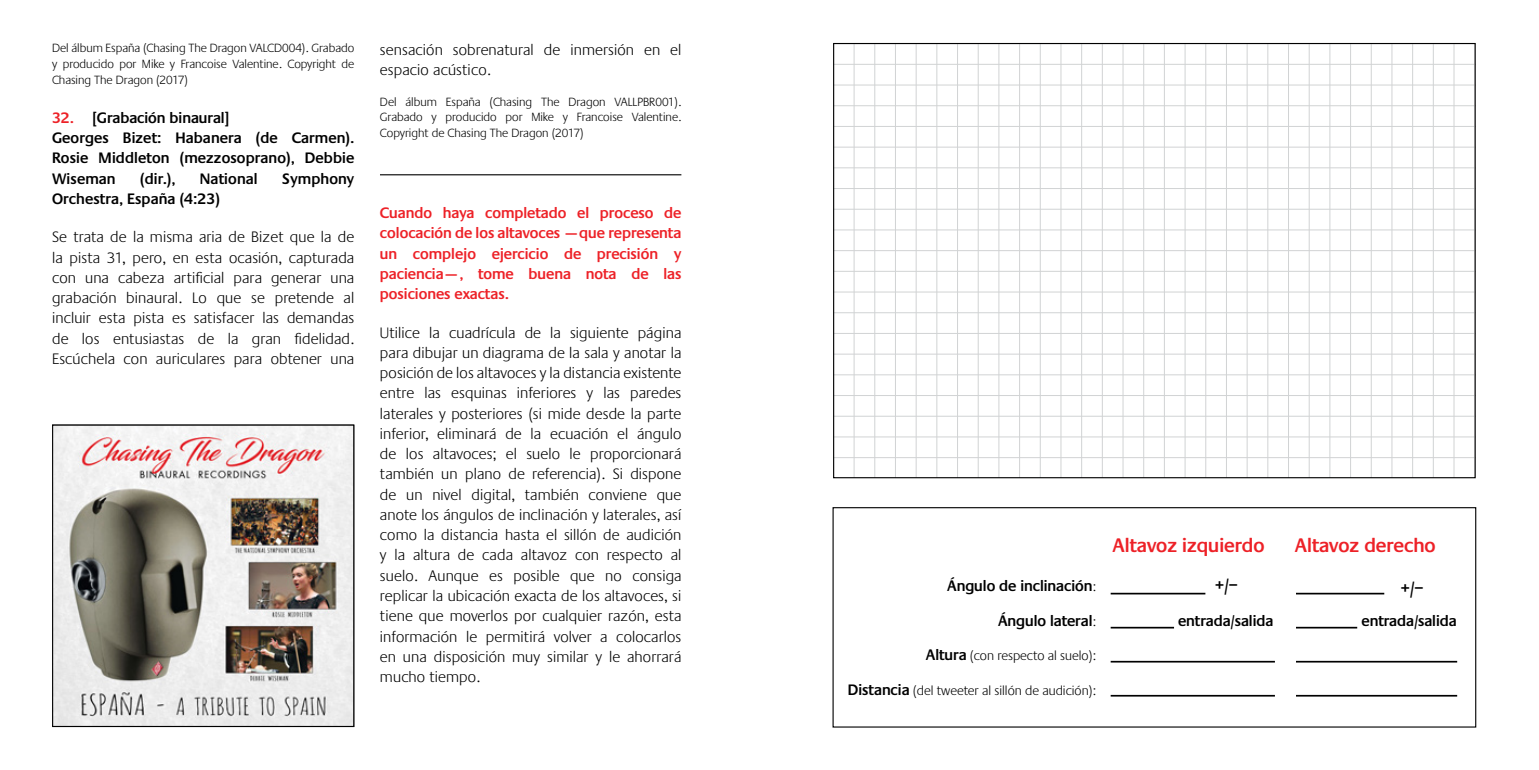
<style>
.page{position:relative;width:1539px;height:770px;background:#fff}
.page>*{position:absolute;margin:0;border:0;box-sizing:border-box;transform-origin:0 0}
.t1{font:600 20.25px "Praxis";color:#ed2127}
.t2{font:600 18px "Praxis";color:#000}
.t3{font:300 15.75px/20.2px "Praxis";letter-spacing:.01em;color:#000;text-align:justify}
.t4{font:600 15.75px/20.2px "Praxis";color:#000;text-align:justify}
.t5{font:600 15.75px/20.2px "Praxis";color:#ed2127;text-align:justify}
.t6{font:300 13.5px "Praxis";color:#000}
.t7{font:300 12.38px/15.8px "Praxis";color:#000;text-align:justify}
.s1{color:#ed2127}
.s2{font-weight:300;font-size:13.5px}
.s3{font-weight:600;font-size:15.75px}
</style>
<div class="page">
<hr style="left:834px;top:84px;width:641px;height:1px;background:#d1d3d4">
<hr style="left:834px;top:126px;width:641px;height:1px;background:#d1d3d4">
<hr style="left:834px;top:209px;width:641px;height:1px;background:#d1d3d4">
<hr style="left:834px;top:167px;width:641px;height:1px;background:#d1d3d4">
<hr style="left:834px;top:250px;width:641px;height:1px;background:#d1d3d4">
<hr style="left:834px;top:291px;width:641px;height:1px;background:#d1d3d4">
<hr style="left:834px;top:374px;width:641px;height:1px;background:#d1d3d4">
<hr style="left:834px;top:333px;width:641px;height:1px;background:#d1d3d4">
<hr style="left:834px;top:415px;width:641px;height:1px;background:#d1d3d4">
<hr style="left:834px;top:457px;width:641px;height:1px;background:#d1d3d4">
<hr style="left:834px;top:64px;width:641px;height:1px;background:#d1d3d4">
<hr style="left:834px;top:105px;width:641px;height:1px;background:#d1d3d4">
<hr style="left:834px;top:188px;width:641px;height:1px;background:#d1d3d4">
<hr style="left:834px;top:147px;width:641px;height:1px;background:#d1d3d4">
<hr style="left:834px;top:229px;width:641px;height:1px;background:#d1d3d4">
<hr style="left:834px;top:271px;width:641px;height:1px;background:#d1d3d4">
<hr style="left:834px;top:353px;width:641px;height:1px;background:#d1d3d4">
<hr style="left:834px;top:312px;width:641px;height:1px;background:#d1d3d4">
<hr style="left:834px;top:395px;width:641px;height:1px;background:#d1d3d4">
<hr style="left:834px;top:436px;width:641px;height:1px;background:#d1d3d4">
<hr style="left:834px;top:478px;width:641px;height:1px;background:#d1d3d4">
<hr style="left:854px;top:43px;width:1px;height:434px;background:#d1d3d4">
<hr style="left:895px;top:43px;width:1px;height:434px;background:#d1d3d4">
<hr style="left:936px;top:43px;width:1px;height:434px;background:#d1d3d4">
<hr style="left:1019px;top:43px;width:1px;height:434px;background:#d1d3d4">
<hr style="left:978px;top:43px;width:1px;height:434px;background:#d1d3d4">
<hr style="left:1060px;top:43px;width:1px;height:434px;background:#d1d3d4">
<hr style="left:1102px;top:43px;width:1px;height:434px;background:#d1d3d4">
<hr style="left:1185px;top:43px;width:1px;height:434px;background:#d1d3d4">
<hr style="left:1143px;top:43px;width:1px;height:434px;background:#d1d3d4">
<hr style="left:1226px;top:43px;width:1px;height:434px;background:#d1d3d4">
<hr style="left:1267px;top:43px;width:1px;height:434px;background:#d1d3d4">
<hr style="left:1350px;top:43px;width:1px;height:434px;background:#d1d3d4">
<hr style="left:1309px;top:43px;width:1px;height:434px;background:#d1d3d4">
<hr style="left:1391px;top:43px;width:1px;height:434px;background:#d1d3d4">
<hr style="left:1433px;top:43px;width:1px;height:434px;background:#d1d3d4">
<hr style="left:874px;top:43px;width:1px;height:434px;background:#d1d3d4">
<hr style="left:916px;top:43px;width:1px;height:434px;background:#d1d3d4">
<hr style="left:998px;top:43px;width:1px;height:434px;background:#d1d3d4">
<hr style="left:957px;top:43px;width:1px;height:434px;background:#d1d3d4">
<hr style="left:1040px;top:43px;width:1px;height:434px;background:#d1d3d4">
<hr style="left:1081px;top:43px;width:1px;height:434px;background:#d1d3d4">
<hr style="left:1164px;top:43px;width:1px;height:434px;background:#d1d3d4">
<hr style="left:1123px;top:43px;width:1px;height:434px;background:#d1d3d4">
<hr style="left:1205px;top:43px;width:1px;height:434px;background:#d1d3d4">
<hr style="left:1247px;top:43px;width:1px;height:434px;background:#d1d3d4">
<hr style="left:1329px;top:43px;width:1px;height:434px;background:#d1d3d4">
<hr style="left:1288px;top:43px;width:1px;height:434px;background:#d1d3d4">
<hr style="left:1371px;top:43px;width:1px;height:434px;background:#d1d3d4">
<hr style="left:1412px;top:43px;width:1px;height:434px;background:#d1d3d4">
<hr style="left:1454px;top:43px;width:1px;height:434px;background:#d1d3d4">
<hr style="left:380px;top:174px;width:301px;height:1px;background:#000">
<hr style="left:1296px;top:592px;width:88px;height:2px;background:#000">
<hr style="left:1296px;top:626px;width:61px;height:2px;background:#000">
<hr style="left:1111px;top:660px;width:164px;height:2px;background:#000">
<hr style="left:1296px;top:660px;width:161px;height:2px;background:#000">
<hr style="left:1111px;top:694px;width:164px;height:2px;background:#000">
<hr style="left:1296px;top:694px;width:161px;height:2px;background:#000">
<div style="left:833px;top:507px;width:643px;height:220px;border:1px solid #000"></div>
<hr style="left:1111px;top:592px;width:94px;height:2px;background:#000">
<hr style="left:1111px;top:626px;width:63px;height:2px;background:#000">
<img style="left:54px;top:426px;width:298px;height:299px">
<div style="left:52px;top:424px;width:302px;height:303px;border:1px solid #000"></div>
<p class="t7" style="left:52px;top:41px;width:304px">Del álbum España (Chasing The Dragon VALCD004). Grabado y producido por Mike y Francoise Valentine. Copyright de Chasing The Dragon (2017)</p>
<p class="t4" style="left:52px;top:108px;width:179px"><span class="s1">32.</span> [Grabación binaural]</p>
<p class="t4" style="left:52px;top:128px;width:304px">Georges Bizet: Habanera (de Carmen).<br>Rosie Middleton (mezzosoprano), Debbie Wiseman</p>
<p class="t4" style="left:140px;top:168px;width:37px">(dir.),</p>
<p class="t4" style="left:200px;top:168px;width:59px">National</p>
<p class="t4" style="left:282px;top:168px;width:74px">Symphony</p>
<p class="t4" style="left:52px;top:189px;width:169px">Orchestra, España (4:23)</p>
<p class="t3" style="left:52px;top:227px;width:304px">Se trata de la misma aria de Bizet que la de la pista 31, pero, en esta ocasión, capturada con una cabeza artificial para generar una grabación binaural. Lo que se pretende al incluir esta pista es satisfacer las demandas de los entusiastas de la gran fidelidad.<br>Escúchela con auriculares para obtener una</p>
<p class="t3" style="left:380px;top:40px;width:303px">sensación sobrenatural de inmersión en el espacio acústico.</p>
<p class="t7" style="left:380px;top:94px;width:303px">Del álbum España (Chasing The Dragon VALLPBR001).<br>Grabado y producido por Mike y Francoise Valentine.<br>Copyright de Chasing The Dragon (2017)</p>
<p class="t5" style="left:380px;top:203px;width:303px">Cuando haya completado el proceso de colocación de los altavoces —que representa un complejo ejercicio de precisión y paciencia—, tome buena nota de las posiciones exactas.</p>
<p class="t3" style="left:380px;top:322px;width:303px">Utilice la cuadrícula de la siguiente página para dibujar un diagrama de la sala y anotar la posición de los altavoces y la distancia existente entre las esquinas inferiores y las paredes laterales y posteriores (si mide desde la parte inferior, eliminará de la ecuación el ángulo de los altavoces; el suelo le proporcionará también un plano de referencia). Si dispone de un nivel digital, también conviene que anote los ángulos de inclinación y laterales, así como la distancia hasta el sillón de audición y la altura de cada altavoz con respecto al suelo. Aunque es posible que no consiga replicar la ubicación exacta de los altavoces, si tiene que moverlos por cualquier razón, esta información le permitirá volver a colocarlos en una disposición muy similar y le ahorrará mucho tiempo.</p>
<p class="t4" style="left:947px;top:576px;width:150px">Ángulo de inclinación<span class="s2">:</span></p>
<p class="t4" style="left:998px;top:610px;width:100px">Ángulo lateral<span class="s2">:</span></p>
<p class="t6" style="left:926px;top:648px;width:172px"><span class="s3">Altura</span> (con respecto al suelo):</p>
<p class="t6" style="left:848px;top:683px;width:250px"><span class="s3">Distancia</span> (del tweeter al sillón de audición):</p>
<p class="t1" style="left:1113px;top:534px;width:153px">Altavoz izquierdo</p>
<p class="t1" style="left:1295px;top:534px;width:142px">Altavoz derecho</p>
<p class="t2" style="left:1401px;top:577px;width:24px">+/–</p>
<p class="t4" style="left:1362px;top:610px;width:97px">entrada/salida</p>
<p class="t2" style="left:1215px;top:575px;width:24px">+/–</p>
<p class="t4" style="left:1178px;top:610px;width:97px">entrada/salida</p>
</div>
